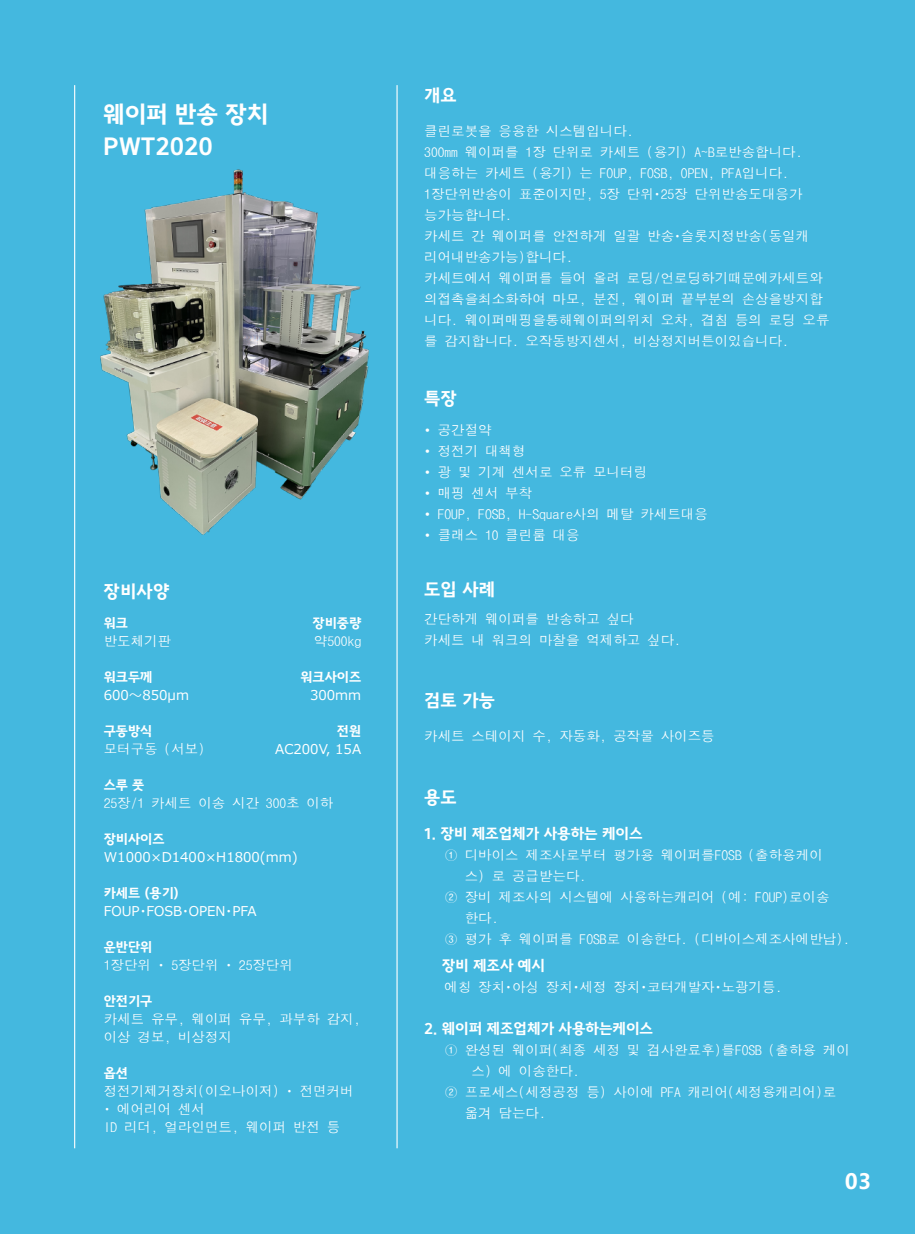
<style>
.page{position:relative;width:915px;height:1234px;background:#fff}
.page>*{position:absolute;margin:0;border:0;box-sizing:border-box;transform-origin:0 0}
.t1{font:700 24px/31.5px "Kimjungchul Gothic";color:#fff}
.t2{font:700 21px "Microsoft Ya Hei";color:#fff}
.t3{font:700 18px "Kimjungchul Gothic";letter-spacing:.015em;color:#fff}
.t4{font:700 15px "Kimjungchul Gothic";color:#fff}
.t5{font:13.5px/21px "Dotum Che";color:#fff}
.t6{font:13.5px "Meiryo UI";color:#fff}
.t7{font:700 13.5px "Kimjungchul Gothic";color:#fff}
.s1{font-family:"Meiryo UI"}
</style>
<div class="page">
<div style="left:0;top:0;width:914px;height:1233px;background:#44b8df"></div>
<hr style="left:396px;top:85px;width:1px;height:1062px;background:#fff">
<hr style="left:74px;top:85px;width:1px;height:1062px;background:#fff">
<img style="left:100px;top:169px;width:268px;height:365px">
<h1 class="t1" style="left:103px;top:99px;width:167px">웨이퍼 반송 장치<br>PWT2020</h1>
<h3 class="t3" style="left:104px;top:581px;width:67px">장비사양</h3>
<p class="t7" style="left:104px;top:614px;width:26px">워크</p>
<p class="t5" style="left:104px;top:630px;width:69px">반도체기판</p>
<p class="t7" style="left:104px;top:668px;width:50px">워크두께</p>
<p class="t6" style="left:104px;top:685px;width:87px">600～850μm</p>
<p class="t7" style="left:104px;top:722px;width:50px">구동방식</p>
<p class="t5" style="left:104px;top:738px;width:103px">모터구동 (서보)</p>
<p class="t7" style="left:104px;top:776px;width:42px">스루 풋</p>
<p class="t5" style="left:104px;top:792px;width:231px">25장/1 카세트 이송 시간 300초 이하</p>
<p class="t7" style="left:104px;top:830px;width:62px">장비사이즈</p>
<p class="t6" style="left:104px;top:847px;width:195px">W1000×D1400×H1800(mm)</p>
<p class="t7" style="left:104px;top:884px;width:77px">카세트 (용기)</p>
<p class="t6" style="left:104px;top:901px;width:154px">FOUP・FOSB・OPEN・PFA</p>
<p class="t7" style="left:104px;top:938px;width:50px">운반단위</p>
<p class="t5" style="left:104px;top:954px;width:190px">1장단위 <span class="s1">・</span> 5장단위 <span class="s1">・</span> 25장단위</p>
<p class="t7" style="left:104px;top:992px;width:50px">안전기구</p>
<p class="t5" style="left:104px;top:1009px;width:258px;line-height:18px">카세트 유무, 웨이퍼 유무, 과부하 감지, 이상 경보, 비상정지</p>
<p class="t7" style="left:104px;top:1064px;width:26px">옵션</p>
<p class="t5" style="left:104px;top:1081px;width:251px;line-height:18px">정전기제거장치(이오나이저) <span class="s1">・</span> 전면커버<span class="s1">・</span> 에어리어 센서<br>ID 리더, 얼라인먼트, 웨이퍼 반전 등</p>
<p class="t7" style="left:312px;top:615px;width:50px">장비중량</p>
<p class="t5" style="left:314px;top:630px;width:49px">약500kg</p>
<p class="t7" style="left:300px;top:669px;width:62px">워크사이즈</p>
<p class="t6" style="left:310px;top:685px;width:53px">300mm</p>
<p class="t7" style="left:337px;top:723px;width:26px">전원</p>
<p class="t6" style="left:275px;top:739px;width:87px">AC200V, 15A</p>
<h3 class="t3" style="left:424px;top:85px;width:34px">개요</h3>
<p class="t5" style="left:424px;top:121px;width:406px">클린로봇을 응용한 시스템입니다.<br>300mm 웨이퍼를 1장 단위로 카세트 (용기) A~B로반송합니다. 대응하는 카세트 (용기) 는 FOUP, FOSB, OPEN, PFA입니다.<br>1장단위반송이 표준이지만, 5장 단위<span class="s1">・</span>25장 단위반송도대응가 능가능합니다.<br>카세트 간 웨이퍼를 안전하게 일괄 반송<span class="s1">・</span>슬롯지정반송(동일캐 리어내반송가능)합니다.<br>카세트에서 웨이퍼를 들어 올려 로딩/언로딩하기때문에카세트와 의접촉을최소화하여 마모, 분진, 웨이퍼 끝부분의 손상을방지합 니다. 웨이퍼매핑을통해웨이퍼의위치 오차, 겹침 등의 로딩 오류 를 감지합니다. 오작동방지센서, 비상정지버튼이있습니다.</p>
<h3 class="t3" style="left:424px;top:387px;width:34px">특장</h3>
<p class="t5" style="left:424px;top:419px;width:69px">• 공간절약</p>
<p class="t5" style="left:424px;top:440px;width:103px">• 정전기 대책형</p>
<p class="t5" style="left:424px;top:461px;width:224px">• 광 및 기계 센서로 오류 모니터링</p>
<p class="t5" style="left:424px;top:482px;width:109px">• 매핑 센서 부착</p>
<p class="t5" style="left:424px;top:503px;width:285px">• FOUP, FOSB, H-Square사의 메탈 카세트대응</p>
<p class="t5" style="left:424px;top:524px;width:157px">• 클래스 10 클린룸 대응</p>
<h3 class="t3" style="left:424px;top:578px;width:72px">도입 사례</h3>
<p class="t5" style="left:424px;top:608px;width:258px">간단하게 웨이퍼를 반송하고 싶다<br>카세트 내 워크의 마찰을 억제하고 싶다.</p>
<h3 class="t3" style="left:424px;top:689px;width:72px">검토 가능</h3>
<p class="t5" style="left:424px;top:726px;width:292px">카세트 스테이지 수, 자동화, 공작물 사이즈등</p>
<h3 class="t3" style="left:424px;top:786px;width:34px">용도</h3>
<p class="t4" style="left:424px;top:824px;width:220px">1. 장비 제조업체가 사용하는 케이스</p>
<p class="t5" style="left:444px;top:844px;width:379px">① 디바이스 제조사로부터 평가용 웨이퍼를FOSB (출하용케이</p>
<p class="t5" style="left:464px;top:865px;width:123px">스) 로 공급받는다.</p>
<p class="t5" style="left:444px;top:886px;width:386px">② 장비 제조사의 시스템에 사용하는캐리어 (예: FOUP)로이송</p>
<p class="t5" style="left:464px;top:907px;width:35px">한다.</p>
<p class="t5" style="left:444px;top:928px;width:406px">③ 평가 후 웨이퍼를 FOSB로 이송한다. (디바이스제조사에반납).</p>
<p class="t4" style="left:441px;top:956px;width:105px">장비 제조사 예시</p>
<p class="t5" style="left:444px;top:976px;width:339px">에칭 장치<span class="s1">・</span>아싱 장치<span class="s1">・</span>세정 장치<span class="s1">・</span>코터개발자<span class="s1">・</span>노광기등.</p>
<p class="t4" style="left:424px;top:1019px;width:230px">2. 웨이퍼 제조업체가 사용하는케이스</p>
<p class="t5" style="left:444px;top:1039px;width:406px">① 완성된 웨이퍼(최종 세정 및 검사완료후)를FOSB (출하용 케이</p>
<p class="t5" style="left:471px;top:1060px;width:109px">스) 에 이송한다.</p>
<p class="t5" style="left:444px;top:1081px;width:393px">② 프로세스(세정공정 등) 사이에 PFA 캐리어(세정용캐리어)로</p>
<p class="t5" style="left:464px;top:1102px;width:82px">옮겨 담는다.</p>
<h2 class="t2" style="left:844px;top:1166px;width:27px">03</h2>
</div>
